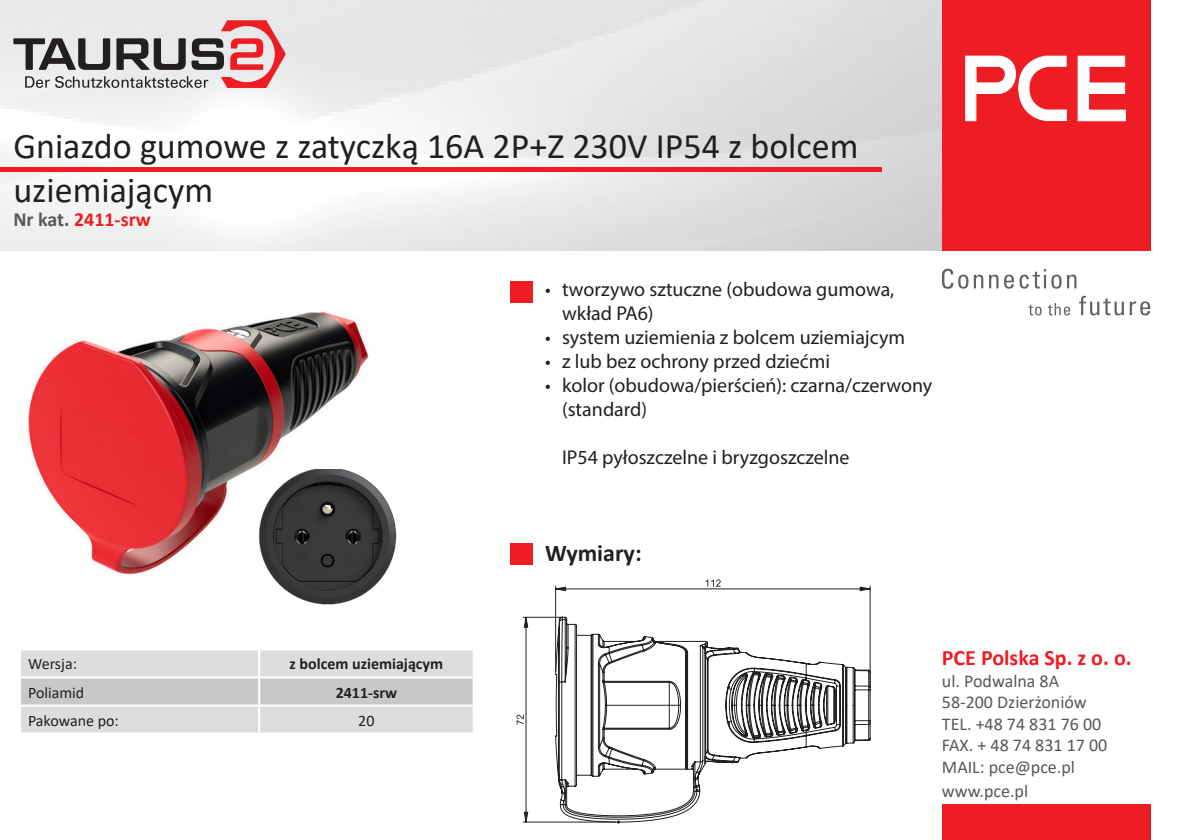
<style>
.page{position:relative;width:1191px;height:840px;background:#fff}
.page>*{position:absolute;margin:0;border:0;box-sizing:border-box;transform-origin:0 0}
.PageMaker-Standarde{font:36px/43.2px "Calibri";color:#231f20}
.t1{font:700 24px "Calibri";color:#231f20}
.t2{font:700 22px "Calibri";color:#ee1d23}
.t3{font:20px/24px "Myriad Pro";color:#231f20}
.PageMaker-Standarde-2{font:700 20px "Calibri";color:#ee1d23}
.t4{font:18px/21.6px "Calibri";color:#57585a}
.t5{font:16px "Calibri";color:#231f20}
.t6{font:700 16px "Calibri";color:#231f20}
.s1{color:#57585a}
</style>
<div class="page">
<img style="left:0;top:0;width:942px;height:251px">
<div style="left:942px;top:0;width:208px;height:251px;background:#ee1d23"></div>
<svg style="left:942px;top:268px;width:134px;height:20px"></svg>
<svg style="left:1079px;top:295px;width:71px;height:20px"></svg>
<svg style="left:1028px;top:303px;width:42px;height:12px"></svg>
<svg style="left:1077px;top:55px;width:49px;height:66px"></svg>
<svg style="left:965px;top:55px;width:102px;height:66px"></svg>
<div style="left:942px;top:804px;width:208px;height:35px;background:#ee1d23"></div>
<hr style="left:0;top:167px;width:882px;height:4px;background:#ee1d23">
<div style="left:510px;top:281px;width:22px;height:21px;background:#ee1d23"></div>
<svg style="left:21px;top:650px;width:452px;height:82px;background:#d5d6d8"></svg>
<hr style="left:258px;top:650px;width:2px;height:26px;background:#fff">
<hr style="left:258px;top:678px;width:2px;height:26px;background:#fff">
<hr style="left:19px;top:704px;width:240px;height:2px;background:#fff">
<hr style="left:259px;top:704px;width:216px;height:2px;background:#fff">
<hr style="left:258px;top:706px;width:2px;height:26px;background:#fff">
<hr style="left:19px;top:676px;width:240px;height:2px;background:#fff">
<hr style="left:259px;top:676px;width:216px;height:2px;background:#fff">
<div style="left:510px;top:543px;width:22px;height:21px;background:#ee1d23"></div>
<img style="left:27px;top:311px;width:342px;height:265px">
<img style="left:240px;top:469px;width:157px;height:136px">
<svg style="left:13px;top:20px;width:273px;height:68px;background:#bfabac"></svg>
<hr style="left:869px;top:585px;width:1px;height:101px;background:#231f20">
<hr style="left:555px;top:585px;width:1px;height:86px;background:#231f20">
<hr style="left:523px;top:821px;width:92px;height:1px;background:#231f20">
<hr style="left:523px;top:616px;width:39px;height:1px;background:#231f20">
<svg style="left:555px;top:579px;width:315px;height:12px"></svg>
<svg style="left:516px;top:616px;width:12px;height:206px"></svg>
<svg style="left:555px;top:616px;width:315px;height:206px"></svg>
<p class="PageMaker-Standarde" style="left:13px;top:124px;width:846px">Gniazdo gumowe z zatyczką 16A 2P+Z 230V IP54 z bolcem uziemiającym</p>
<p class="PageMaker-Standarde-2" style="left:13px;top:204px;width:139px"><span class="s1">Nr kat.</span> 2411-srw</p>
<p class="t3" style="left:562px;top:277px;width:334px;text-indent:-17px">• tworzywo sztuczne (obudowa gumowa, wkład PA6)</p>
<p class="t3" style="left:545px;top:325px;width:362px">• system uziemienia z bolcem uziemiajcym</p>
<p class="t3" style="left:545px;top:349px;width:287px">• z lub bez ochrony przed dziećmi</p>
<p class="t3" style="left:562px;top:373px;width:372px;text-indent:-17px">• kolor (obudowa/pierścień): czarna/czerwony (standard)</p>
<p class="t3" style="left:562px;top:445px;width:289px">IP54 pyłoszczelne i bryzgoszczelne</p>
<p class="t1" style="left:545px;top:535px;width:98px">Wymiary:</p>
<p class="t5" style="left:28px;top:652px;width:50px">Wersja:</p>
<p class="t6" style="left:290px;top:652px;width:155px">z bolcem uziemiającym</p>
<p class="t5" style="left:28px;top:680px;width:58px">Poliamid</p>
<p class="t6" style="left:336px;top:680px;width:63px">2411-srw</p>
<p class="t5" style="left:28px;top:708px;width:92px">Pakowane po:</p>
<p class="t5" style="left:358px;top:708px;width:18px">20</p>
<p class="t2" style="left:942px;top:641px;width:191px">PCE Polska Sp. z o. o.</p>
<p class="t4" style="left:942px;top:669px;width:167px">ul. Podwalna 8A<br>58-200 Dzierżoniów<br>TEL. +48 74 831 76 00<br>FAX. + 48 74 831 17 00<br>MAIL: pce@pce.pl</p>
<p class="t4" style="left:942px;top:779px;width:88px">www.pce.pl</p>
</div>
